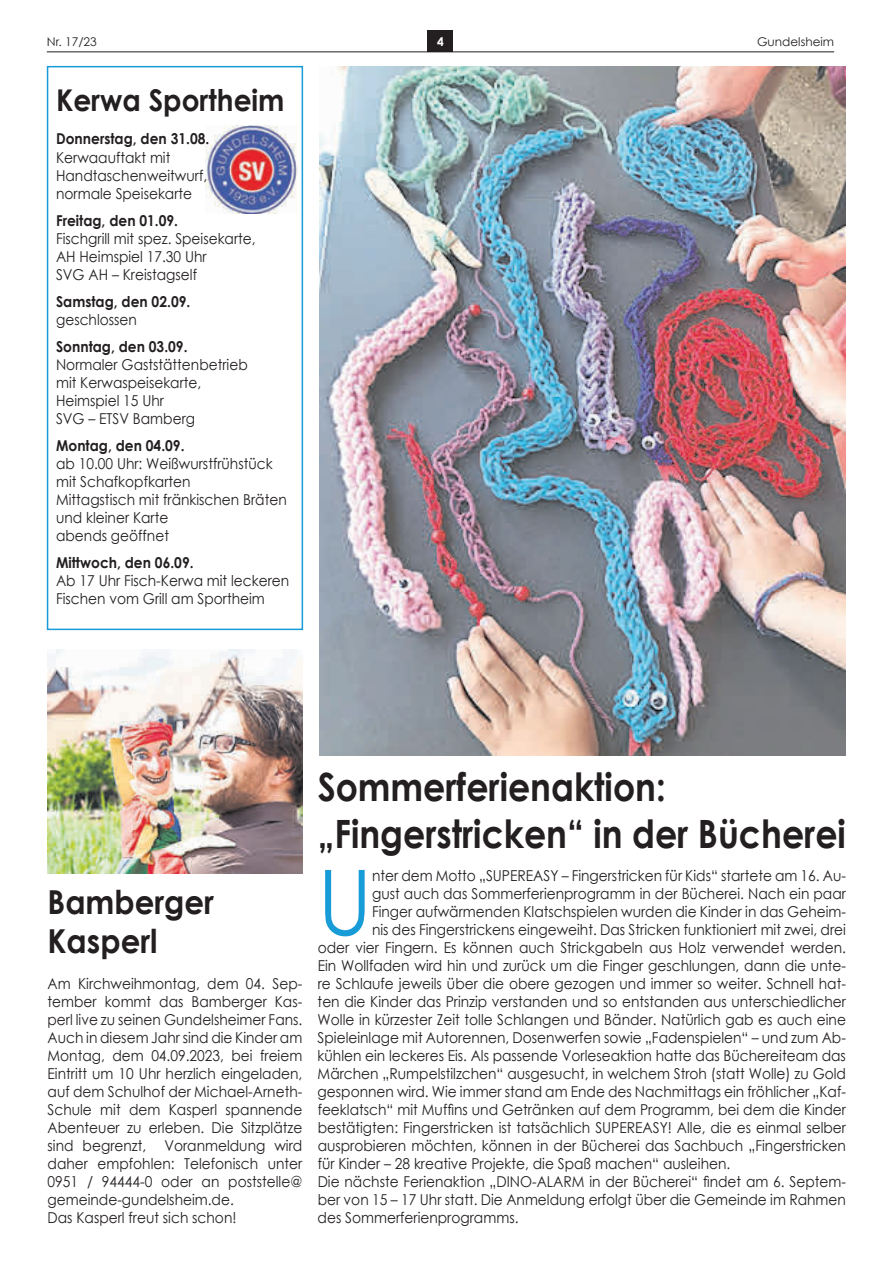
<style>
.page{position:relative;width:881px;height:1263px;background:#fff}
.page>*{position:absolute;margin:0;border:0;box-sizing:border-box;transform-origin:0 0}
.t1{font:90.15px "Century Gothic";color:#189cd8;scale:.92 1}
.t2{font:700 39px/46.8px "Century Gothic";color:#231f20;scale:.89 1}
.t3{font:700 33px/39.6px "Century Gothic";color:#231f20;scale:.93 1}
.t4{font:700 30px "Century Gothic";color:#231f20;scale:.93 1}
.t5{font:15px/18px "Century Gothic";color:#231f20;scale:.92 1}
.t6{font:700 15px "Century Gothic";color:#231f20;scale:.92 1}
.t7{font:12px "Century Gothic";color:#231f20}
.t8{font:700 12px "Century Gothic";color:#fff}
</style>
<div class="page">
<div style="left:427px;top:30px;width:26px;height:22px;background:#231f20"></div>
<hr style="left:47px;top:52px;width:786px;height:1px;background:#231f20">
<img style="left:206px;top:125px;width:91px;height:88px">
<img style="left:319px;top:67px;width:526px;height:688px">
<div style="left:47px;top:66px;width:256px;height:564px;border:2px solid #189cd8"></div>
<img style="left:48px;top:649px;width:254px;height:224px">
<p class="t7" style="left:47px;top:34px;width:52px">Nr. 17/23</p>
<p class="t8" style="left:437px;top:34px;width:8px">4</p>
<p class="t7" style="left:756px;top:34px;width:78px">Gundelsheim</p>
<h3 class="t4" style="left:56px;top:78px;width:247px">Kerwa sportheim</h3>
<p class="t6" style="left:56px;top:128px;width:168px">donnerstag, den 31.08.</p>
<p class="t5" style="left:56px;top:148px;width:166px">Kerwaauftakt mit handtaschenweitwurf, normale speisekarte</p>
<p class="t6" style="left:56px;top:209px;width:134px">Freitag, den 01.09.</p>
<p class="t5" style="left:56px;top:229px;width:218px">Fischgrill mit spez. speisekarte, ah heimspiel 17.30 uhr<br>sVG ah – Kreistagself</p>
<p class="t6" style="left:56px;top:290px;width:147px">samstag, den 02.09.</p>
<p class="t5" style="left:56px;top:310px;width:89px">geschlossen</p>
<p class="t6" style="left:56px;top:335px;width:144px">sonntag, den 03.09.</p>
<p class="t5" style="left:56px;top:355px;width:210px">normaler Gaststättenbetrieb mit Kerwaspeisekarte, heimspiel 15 uhr<br>sVG – etsV Bamberg</p>
<p class="t6" style="left:56px;top:434px;width:141px">Montag, den 04.09.</p>
<p class="t5" style="left:56px;top:454px;width:252px">ab 10.00 uhr: Weißwurstfrühstück mit schafkopfkarten<br>mittagstisch mit fränkischen Bräten und kleiner Karte<br>abends geöffnet</p>
<p class="t6" style="left:56px;top:551px;width:151px">Mittwoch, den 06.09.</p>
<p class="t5" style="left:56px;top:571px;width:255px">ab 17 uhr Fisch-Kerwa mit leckeren<br>Fischen vom Grill am sportheim</p>
<h3 class="t3" style="left:48px;top:880px;width:180px">bamberger<br>Kasperl</h3>
<p class="t5" style="left:48px;top:974px;width:278px">am Kirchweihmontag, dem 04. sep&shy;tember kommt das Bamberger Kas&shy;perl live zu seinen Gundelsheimer Fans. auch in diesem Jahr sind die Kinder am montag, dem 04.09.2023, bei freiem eintritt um 10 uhr herzlich eingeladen, auf dem schulhof der michael-arneth&shy;schule mit dem Kasperl spannende abenteuer zu erleben. die sitzplätze sind begrenzt, Voranmeldung wird daher empfohlen: telefonisch unter 0951 / 94444-0 oder an poststelle@ gemeinde-gundelsheim.de.<br>das Kasperl freut sich schon!</p>
<h2 class="t2" style="left:317px;top:762px;width:595px">sommerferienaktion: „Fingerstricken“ in der bücherei</h2>
<h1 class="t1" style="left:317px;top:839px;width:61px">u</h1>
<p class="t5" style="left:372px;top:866px;width:516px">nter dem motto „supereasY – Fingerstricken für Kids“ startete am 16. au-</p>
<p class="t5" style="left:372px;top:884px;width:516px">gust auch das sommerferienprogramm in der Bücherei. nach ein paar</p>
<p class="t5" style="left:372px;top:902px;width:516px">Finger aufwärmenden Klatschspielen wurden die Kinder in das Geheim-</p>
<p class="t5" style="left:372px;top:920px;width:516px">nis des Fingerstrickens eingeweiht. das stricken funktioniert mit zwei, drei</p>
<p class="t5" style="left:317px;top:938px;width:575px">oder vier Fingern. es können auch strickgabeln aus holz verwendet werden.</p>
<p class="t5" style="left:317px;top:956px;width:575px">ein Wollfaden wird hin und zurück um die Finger geschlungen, dann die unte-</p>
<p class="t5" style="left:317px;top:974px;width:575px">re schlaufe jeweils über die obere gezogen und immer so weiter. schnell hat-</p>
<p class="t5" style="left:317px;top:992px;width:576px">ten die Kinder das prinzip verstanden und so entstanden aus unterschiedlicher</p>
<p class="t5" style="left:317px;top:1010px;width:575px">Wolle in kürzester zeit tolle schlangen und Bänder. natürlich gab es auch eine</p>
<p class="t5" style="left:317px;top:1028px;width:575px">spieleinlage mit autorennen, dosenwerfen sowie „Fadenspielen“ – und zum ab-</p>
<p class="t5" style="left:317px;top:1046px;width:575px">kühlen ein leckeres eis. als passende Vorleseaktion hatte das Büchereiteam das</p>
<p class="t5" style="left:317px;top:1064px;width:575px">märchen „rumpelstilzchen“ ausgesucht, in welchem stroh (statt Wolle) zu Gold</p>
<p class="t5" style="left:317px;top:1082px;width:575px">gesponnen wird. Wie immer stand am ende des nachmittags ein fröhlicher „Kaf-</p>
<p class="t5" style="left:317px;top:1100px;width:575px">feeklatsch“ mit Muffins und Getränken auf dem Programm, bei dem die Kinder</p>
<p class="t5" style="left:317px;top:1118px;width:575px">bestätigten: Fingerstricken ist tatsächlich supereasY! alle, die es einmal selber</p>
<p class="t5" style="left:317px;top:1136px;width:575px">ausprobieren möchten, können in der Bücherei das sachbuch „Fingerstricken</p>
<p class="t5" style="left:317px;top:1154px;width:450px">für Kinder – 28 kreative projekte, die spaß machen“ ausleihen.</p>
<p class="t5" style="left:317px;top:1172px;width:575px">Die nächste Ferienaktion „DINO-ALARM in der Bücherei“ findet am 6. Septem-</p>
<p class="t5" style="left:317px;top:1190px;width:575px">ber von 15 – 17 uhr statt. die anmeldung erfolgt über die Gemeinde im rahmen</p>
<p class="t5" style="left:317px;top:1208px;width:220px">des sommerferienprogramms.</p>
</div>
